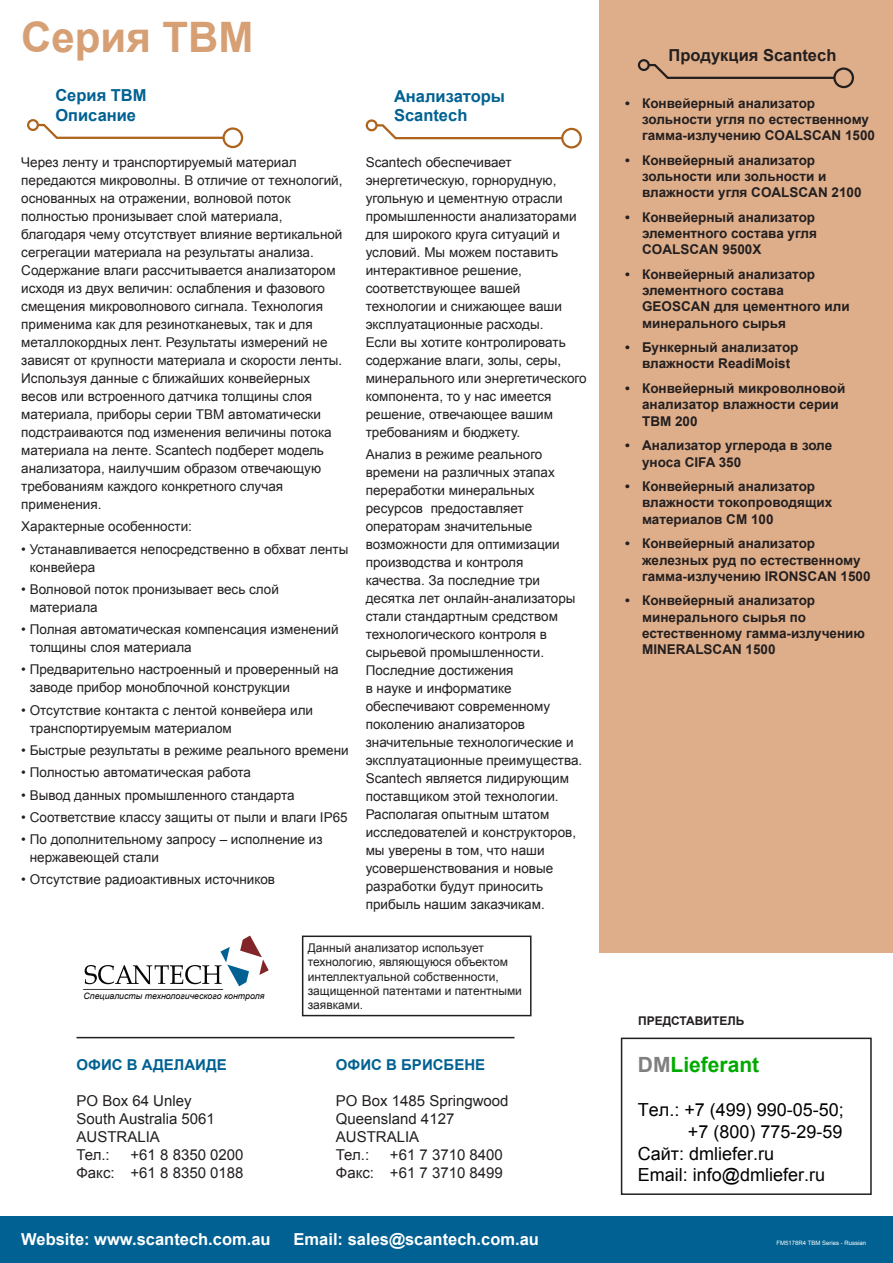
<style>
.page{position:relative;width:893px;height:1263px;background:#fff}
.page>*{position:absolute;margin:0;border:0;box-sizing:border-box;transform-origin:0 0}
.t1{font:700 42px "Arial";color:#d69f74}
.t2{font:700 21px "Arial";color:#0a0}
.t3{font:18px "Arial";color:#000}
.t4{font:700 16.5px "Arial";color:#fff}
.t5{font:700 16.5px/19.8px "Arial";color:#006192}
.t6{font:700 16.5px "Arial";color:#231f20}
.t7{font:15px "Arial";color:#231f20}
.t8{font:700 15px "Arial";color:#006192}
.t9{font:13.5px/18px "Arial";color:#231f20}
.t10{font:700 13.5px/16.2px "Arial";color:#231f20}
.t11{font:12px/14.4px "Arial";color:#231f20}
.t12{font:700 12px "Arial";color:#231f20}
.t13{font:italic 8.85px "Arial";color:#000}
.t14{font:6px "Arial";color:#fff}
.s1{color:#808080}
</style>
<div class="page">
<div style="left:0;top:1216px;width:893px;height:47px;background:#006192"></div>
<div style="left:600px;top:0;width:293px;height:952px;background:#deae8a"></div>
<svg style="left:85px;top:935px;width:184px;height:51px"></svg>
<hr style="left:83px;top:989px;width:140px;height:1px;background:#070606">
<div style="left:302px;top:935px;width:229px;height:81px;border:2px solid #231f20"></div>
<svg style="left:27px;top:119px;width:216px;height:29px"></svg>
<svg style="left:366px;top:119px;width:216px;height:29px"></svg>
<hr style="left:77px;top:1037px;width:437px;height:1px;background:#231f20">
<div style="left:621px;top:1037px;width:251px;height:158px;border:2px solid #231f20"></div>
<svg style="left:638px;top:59px;width:216px;height:29px"></svg>
<p class="t1" style="left:21px;top:9px;width:234px">Серия TBM</p>
<p class="t5" style="left:55px;top:86px;width:93px">Серия ТВМ</p>
<p class="t5" style="left:55px;top:106px;width:82px">Описание</p>
<p class="t9" style="left:21px;top:154px;width:323px">Через ленту и транспортируемый материал передаются микроволны. В отличие от технологий, основанных на отражении, волновой поток полностью пронизывает слой материала, благодаря чему отсутствует влияние вертикальной сегрегации материала на результаты анализа.<br>Cодержание влаги рассчитывается анализатором исходя из двух величин: ослабления и фазового смещения микроволнового сигнала. Технология применима как для резинотканевых, так и для металлокордных лент. Результаты измерений не зависят от крупности материала и скорости ленты.<br>Используя данные с ближайших конвейерных весов или встроенного датчика толщины слоя материала, приборы серии ТВМ автоматически подстраиваются под изменения величины потока материала на ленте. Scantech подберет модель анализатора, наилучшим образом отвечающую требованиям каждого конкретного случая применения.</p>
<p class="t9" style="left:21px;top:518px;width:172px">Характерные особенности:</p>
<p class="t9" style="left:30px;top:540px;width:320px;text-indent:-9px">• Устанавливается непосредственно в обхват ленты конвейера</p>
<p class="t9" style="left:30px;top:580px;width:251px;text-indent:-9px">• Волновой поток пронизывает весь слой материала</p>
<p class="t9" style="left:30px;top:621px;width:310px;text-indent:-9px">• Полная автоматическая компенсация изменений толщины слоя материала</p>
<p class="t9" style="left:30px;top:661px;width:310px;text-indent:-9px">• Предварительно настроенный и проверенный на заводе прибор моноблочной конструкции</p>
<p class="t9" style="left:30px;top:701px;width:285px;text-indent:-9px">• Отсутствие контакта с лентой конвейера или транспортируемым материалом</p>
<p class="t9" style="left:21px;top:741px;width:329px">• Быстрые результаты в режиме реального времени</p>
<p class="t9" style="left:21px;top:764px;width:231px">• Полностью автоматическая работа</p>
<p class="t9" style="left:21px;top:786px;width:275px">• Вывод данных промышленного стандарта</p>
<p class="t9" style="left:21px;top:808px;width:328px">• Соответствие классу защиты от пыли и влаги IP65</p>
<p class="t9" style="left:30px;top:830px;width:294px;text-indent:-9px">• По дополнительному запросу – исполнение из нержавеющей стали</p>
<p class="t9" style="left:21px;top:871px;width:255px">• Отсутствие радиоактивных источников</p>
<p class="t5" style="left:394px;top:86px;width:112px">Анализаторы<br>Scantech</p>
<p class="t9" style="left:366px;top:154px;width:223px">Scantech обеспечивает энергетическую, горнорудную, угольную и цементную отрасли промышленности анализаторами для широкого круга ситуаций и условий. Мы можем поставить интерактивное решение, соответствующее вашей технологии и снижающее ваши эксплуатационные расходы.<br>Если вы хотите контролировать содержание влаги, золы, серы, минерального или энергетического компонента, то у нас имеется решение, отвечающее вашим требованиям и бюджету.</p>
<p class="t9" style="left:366px;top:446px;width:218px">Анализ в режиме реального времени на различных этапах переработки минеральных ресурсов предоставляет операторам значительные возможности для оптимизации производства и контроля качества. За последние три десятка лет онлайн-анализаторы стали стандартным средством технологического контроля в сырьевой промышленности.<br>Последние достижения<br>в науке и информатике обеспечивают современному поколению анализаторов значительные технологические и эксплуатационные преимущества.<br>Scantech является лидирующим поставщиком этой технологии.<br>Располагая опытным штатом исследователей и конструкторов, мы уверены в том, что наши усовершенствования и новые разработки будут приносить прибыль нашим заказчикам.</p>
<p class="t13" style="left:84px;top:990px;width:182px">Специалисты технологического контроля</p>
<p class="t8" style="left:77px;top:1054px;width:152px">ОФИС В АДЕЛАИДЕ</p>
<p class="t7" style="left:77px;top:1091px;width:117px">PO Box 64 Unley</p>
<p class="t7" style="left:77px;top:1109px;width:140px">South Australia 5061</p>
<p class="t7" style="left:77px;top:1127px;width:85px">AUSTRALIA</p>
<p class="t7" style="left:77px;top:1145px;width:35px">Тел.:</p>
<p class="t7" style="left:131px;top:1145px;width:115px">+61 8 8350 0200</p>
<p class="t7" style="left:77px;top:1163px;width:169px">Факс: +61 8 8350 0188</p>
<p class="t11" style="left:308px;top:940px;width:216px">Данный анализатор использует технологию, являющуюся объектом интеллектуальной собственности, защищенной патентами и патентными заявками.</p>
<p class="t8" style="left:336px;top:1055px;width:151px">ОФИС В БРИСБЕНЕ</p>
<p class="t7" style="left:336px;top:1091px;width:174px">PO Box 1485 Springwood</p>
<p class="t7" style="left:336px;top:1109px;width:120px">Queensland 4127</p>
<p class="t7" style="left:336px;top:1127px;width:85px">AUSTRALIA</p>
<p class="t7" style="left:336px;top:1145px;width:35px">Тел.:</p>
<p class="t7" style="left:390px;top:1145px;width:115px">+61 7 3710 8400</p>
<p class="t7" style="left:336px;top:1163px;width:169px">Факс: +61 7 3710 8499</p>
<p class="t6" style="left:669px;top:44px;width:169px">Продукция Scantech</p>
<p class="t10" style="left:642px;top:95px;width:235px;text-indent:-17px">• Конвейерный анализатор зольности угля по естественному гамма-излучению COALSCAN 1500</p>
<p class="t10" style="left:642px;top:152px;width:221px;text-indent:-17px">• Конвейерный анализатор зольности или зольности и влажности угля COALSCAN 2100</p>
<p class="t10" style="left:642px;top:209px;width:176px;text-indent:-17px">• Конвейерный анализатор элементного состава угля<br>COALSCAN 9500X</p>
<p class="t10" style="left:642px;top:267px;width:209px;text-indent:-17px">• Конвейерный анализатор элементного состава<br>GEOSCAN для цементного или минерального сырья</p>
<p class="t10" style="left:642px;top:340px;width:158px;text-indent:-17px">• Бункерный анализатор влажности ReadiMoist</p>
<p class="t10" style="left:642px;top:381px;width:205px;text-indent:-17px">• Конвейерный микроволновой анализатор влажности серии<br>TBM 200</p>
<p class="t10" style="left:642px;top:438px;width:192px;text-indent:-17px">• Анализатор углерода в золе уноса CIFA 350</p>
<p class="t10" style="left:642px;top:479px;width:192px;text-indent:-17px">• Конвейерный анализатор влажности токопроводящих материалов CM 100</p>
<p class="t10" style="left:642px;top:536px;width:230px;text-indent:-17px">• Конвейерный анализатор железных руд по естественному гамма-излучению IRONSCAN 1500</p>
<p class="t10" style="left:642px;top:593px;width:224px;text-indent:-17px">• Конвейерный анализатор минерального сырья по естественному гамма-излучению<br>MINERALSCAN 1500</p>
<p class="t12" style="left:638px;top:1013px;width:108px">ПРЕДСТАВИТЕЛЬ</p>
<h2 class="t2" style="left:638px;top:1050px;width:123px"><span class="s1">DM</span>Lieferant</h2>
<h3 class="t3" style="left:638px;top:1098px;width:208px">Тел.: +7 (499) 990-05-50;</h3>
<h3 class="t3" style="left:688px;top:1120px;width:156px">+7 (800) 775-29-59</h3>
<h3 class="t3" style="left:638px;top:1141px;width:138px">Сайт: dmliefer.ru</h3>
<h3 class="t3" style="left:638px;top:1163px;width:189px">Email: info@dmliefer.ru</h3>
<p class="t4" style="left:21px;top:1228px;width:251px">Website: www.scantech.com.au</p>
<p class="t4" style="left:294px;top:1228px;width:247px">Email: sales@scantech.com.au</p>
<p class="t14" style="left:777px;top:1238px;width:91px">FM5178R4 TBM Series - Russian</p>
</div>
